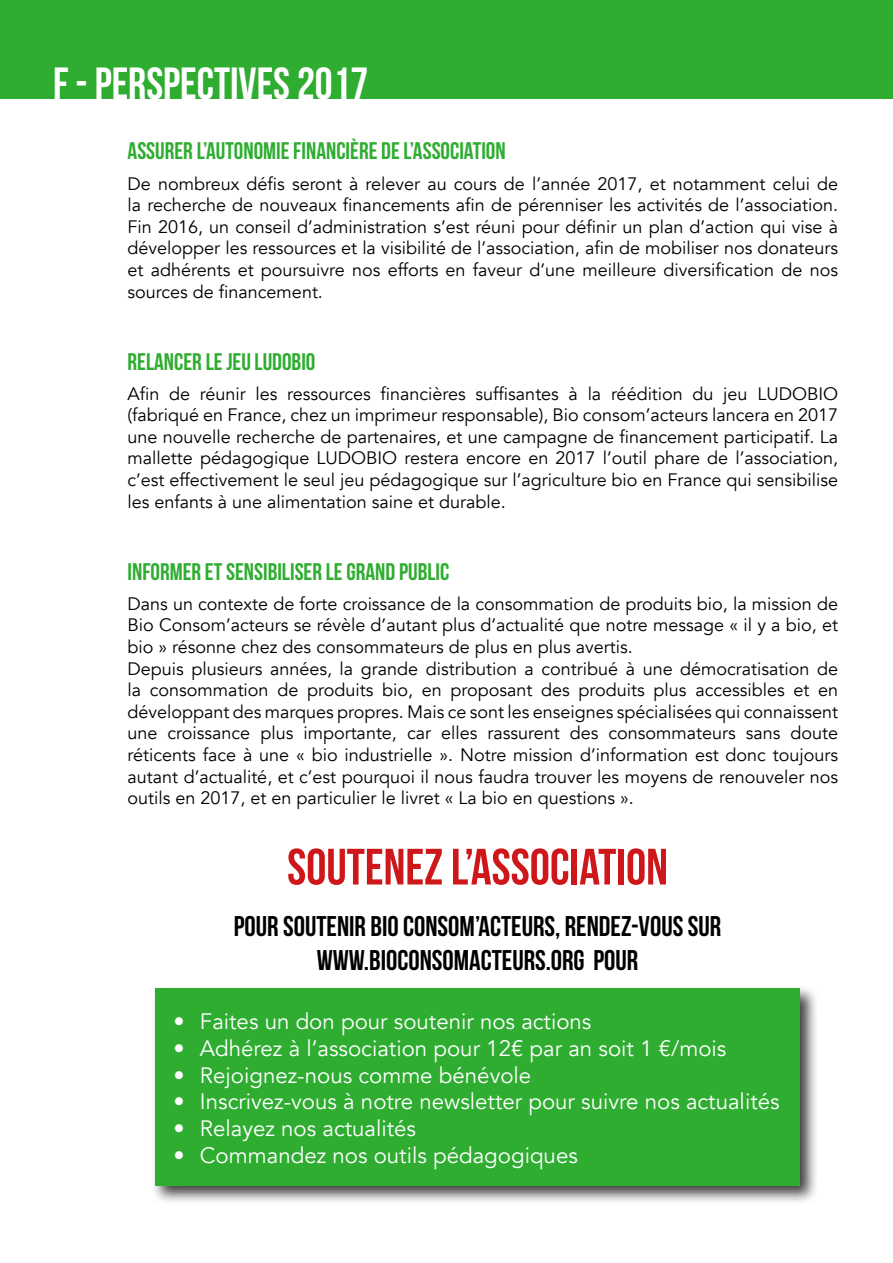
<style>
.page{position:relative;width:893px;height:1263px;background:#fff}
.page>*{position:absolute;margin:0;border:0;box-sizing:border-box;transform-origin:0 0}
.t1{font:51px "Bebas Neue";color:#cd171a}
.t2{font:45px "Bebas Neue";color:#fff}
.t3{font:28.5px/34.2px "Bebas Neue";color:#000;text-align:center}
.t4{font:24px "Bebas Neue";color:#2ead30}
.t5{font:22.35px "Avenir";color:#fff}
.t6{font:18px/21.6px "Avenir";color:#000;text-align:justify}
</style>
<div class="page">
<div style="left:0;top:0;width:893px;height:99px;background:#2ead30"></div>
<div style="left:151px;top:984px;width:668px;height:220px;background:#000;opacity:.75"></div>
<div style="left:155px;top:988px;width:645px;height:198px;background:#2ead30"></div>
<h2 class="t2" style="left:53px;top:59px;width:317px">F - PERSPECTIVES 2017</h2>
<h3 class="t4" style="left:128px;top:138px;width:380px">ASSURER L’AUTONOMIE FINANCIÈRE DE L’ASSOCIATION</h3>
<p class="t6" style="left:128px;top:173px;width:712px">De nombreux défis seront à relever au cours de l’année 2017, et notamment celui de la recherche de nouveaux financements afin de pérenniser les activités de l’association.<br>Fin 2016, un conseil d’administration s’est réuni pour définir un plan d’action qui vise à développer les ressources et la visibilité de l’association, afin de mobiliser nos donateurs et adhérents et poursuivre nos efforts en faveur d’une meilleure diversification de nos sources de financement.</p>
<h3 class="t4" style="left:128px;top:348px;width:189px">RELANCER LE JEU LUDOBIO</h3>
<p class="t6" style="left:128px;top:383px;width:712px">Afin de réunir les ressources financières suffisantes à la réédition du jeu LUDOBIO (fabriqué en France, chez un imprimeur responsable), Bio consom’acteurs lancera en 2017 une nouvelle recherche de partenaires, et une campagne de financement participatif. La mallette pédagogique LUDOBIO restera encore en 2017 l’outil phare de l’association, c’est effectivement le seul jeu pédagogique sur l’agriculture bio en France qui sensibilise les enfants à une alimentation saine et durable.</p>
<h3 class="t4" style="left:128px;top:558px;width:323px">INFORMER ET SENSIBILISER LE GRAND PUBLIC</h3>
<p class="t6" style="left:128px;top:593px;width:712px;text-align:left">Dans un contexte de forte croissance de la consommation de produits bio, la mission de Bio Consom’acteurs se révèle d’autant plus d’actualité que notre message « il y a bio, et bio » résonne chez des consommateurs de plus en plus avertis.<br>Depuis plusieurs années, la grande distribution a contribué à une démocratisation de la consommation de produits bio, en proposant des produits plus accessibles et en développant des marques propres. Mais ce sont les enseignes spécialisées qui connaissent une croissance plus importante, car elles rassurent des consommateurs sans doute réticents face à une « bio industrielle ». Notre mission d’information est donc toujours autant d’actualité, et c’est pourquoi il nous faudra trouver les moyens de renouveler nos outils en 2017, et en particulier le livret « La bio en questions ».</p>
<h1 class="t1" style="left:287px;top:839px;width:382px">SOUTENEZ L’ASSOCIATION</h1>
<h3 class="t3" style="left:234px;top:908px;width:489px">POUR SOUTENIR BIO CONSOM’ACTEURS, RENDEZ-VOUS SUR<br>WWW.BIOCONSOMACTEURS.ORG POUR</h3>
<p class="t5" style="left:174px;top:1008px;width:419px">• Faites un don pour soutenir nos actions</p>
<p class="t5" style="left:174px;top:1035px;width:554px">• Adhérez à l’association pour 12€ par an soit 1 €/mois</p>
<p class="t5" style="left:174px;top:1061px;width:359px">• Rejoignez-nous comme bénévole</p>
<p class="t5" style="left:174px;top:1088px;width:607px">• Inscrivez-vous à notre newsletter pour suivre nos actualités</p>
<p class="t5" style="left:174px;top:1115px;width:244px">• Relayez nos actualités</p>
<p class="t5" style="left:174px;top:1142px;width:406px">• Commandez nos outils pédagogiques</p>
</div>
